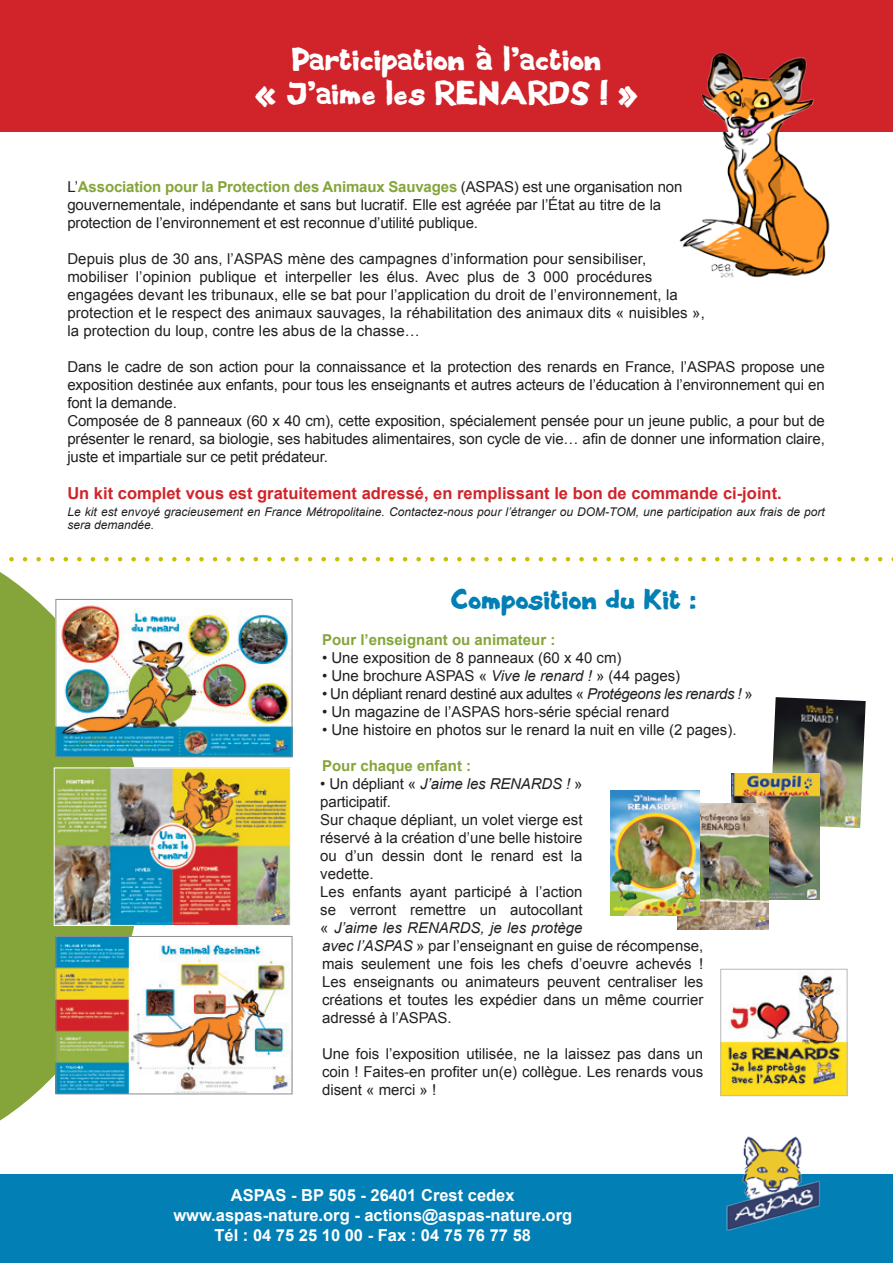
<style>
.page{position:relative;width:893px;height:1263px;background:#fff}
.page>*{position:absolute;margin:0;border:0;box-sizing:border-box;transform-origin:0 0}
.t1{font:28.5px "Black Metal Sans";color:#fff}
.t2{font:25.5px "Black Metal Sans";color:#027fb5}
.t3{font:700 16.5px "Arial";color:#fff}
.t4{font:700 16.5px "Arial";color:#d1232a}
.t5{font:15px/18px "Arial";color:#231f20}
.t6{font:15px "Arial";letter-spacing:-.02em;color:#231f20}
.t7{font:700 15px "Arial";color:#85a53a}
.t8{font:italic 12px/13.5px "Arial";color:#231f20}
.s1{font-weight:700;color:#85a53a}
.s2{font-style:italic}
</style>
<div class="page">
<img style="left:770px;top:697px;width:96px;height:131px">
<svg style="left:0;top:561px;width:143px;height:560px;fill:#85a53a"></svg>
<div style="left:0;top:0;width:893px;height:132px;background:#d1232a"></div>
<img style="left:58px;top:601px;width:232px;height:154px">
<div style="left:56px;top:599px;width:236px;height:158px;border:1px solid #8a8c8f"></div>
<img style="left:56px;top:770px;width:233px;height:154px">
<div style="left:54px;top:768px;width:237px;height:158px;border:1px solid #fff"></div>
<img style="left:58px;top:938px;width:232px;height:154px">
<div style="left:56px;top:936px;width:236px;height:158px;border:1px solid #8a8c8f"></div>
<img style="left:731px;top:774px;width:89px;height:125px">
<img style="left:678px;top:803px;width:90px;height:126px">
<img style="left:610px;top:790px;width:89px;height:126px">
<img style="left:722px;top:971px;width:123px;height:123px">
<div style="left:720px;top:969px;width:127px;height:127px;border:1px solid #b8b9bc"></div>
<div style="left:0;top:1175px;width:893px;height:88px;background:#027fb5"></div>
<img style="left:723px;top:1136px;width:105px;height:95px">
<svg style="left:0;top:557px;width:893px;height:4px"></svg>
<img style="left:679px;top:52px;width:151px;height:226px">
<p class="t1" style="left:291px;top:38px;width:312px">Participation à l’action</p>
<p class="t1" style="left:255px;top:72px;width:385px">« J’aime les RENARDS ! »</p>
<p class="t5" style="left:67px;top:178px;width:616px">L’<span class="s1">Association pour la Protection des Animaux Sauvages</span> (ASPAS) est une organisation non gouvernementale, indépendante et sans but lucratif. Elle est agréée par l’État au titre de la protection de l’environnement et est reconnue d’utilité publique.</p>
<p class="t5" style="left:67px;top:250px;width:639px">Depuis plus de 30 ans, l’ASPAS mène des campagnes d’information pour sensibiliser, mobiliser l’opinion publique et interpeller les élus. Avec plus de 3 000 procédures engagées devant les tribunaux, elle se bat pour l’application du droit de l’environnement, la protection et le respect des animaux sauvages, la réhabilitation des animaux dits « nuisibles », la protection du loup, contre les abus de la chasse…</p>
<p class="t5" style="left:67px;top:358px;width:759px;text-align:justify">Dans le cadre de son action pour la connaissance et la protection des renards en France, l’ASPAS propose une exposition destinée aux enfants, pour tous les enseignants et autres acteurs de l’éducation à l’environnement qui en font la demande.</p>
<p class="t5" style="left:67px;top:412px;width:759px;text-align:justify">Composée de 8 panneaux (60 x 40 cm), cette exposition, spécialement pensée pour un jeune public, a pour but de présenter le renard, sa biologie, ses habitudes alimentaires, son cycle de vie… afin de donner une information claire, juste et impartiale sur ce petit prédateur.</p>
<p class="t4" style="left:67px;top:483px;width:716px">Un kit complet vous est gratuitement adressé, en remplissant le bon de commande ci-joint.</p>
<p class="t8" style="left:67px;top:505px;width:759px">Le kit est envoyé gracieusement en France Métropolitaine. Contactez-nous pour l’étranger ou DOM-TOM, une participation aux frais de port sera demandée.</p>
<p class="t2" style="left:450px;top:580px;width:248px">Composition du Kit :</p>
<p class="t7" style="left:322px;top:630px;width:235px">Pour l’enseignant ou animateur :</p>
<p class="t5" style="left:322px;top:649px;width:301px">• Une exposition de 8 panneaux (60 x 40 cm)</p>
<p class="t5" style="left:322px;top:667px;width:360px">• Une brochure ASPAS « <span class="s2">Vive le renard !</span> » (44 pages)</p>
<p class="t6" style="left:322px;top:684px;width:432px">• Un dépliant renard destiné aux adultes « <span class="s2">Protégeons les renards !</span> »</p>
<p class="t5" style="left:322px;top:703px;width:349px">• Un magazine de l’ASPAS hors-série spécial renard</p>
<p class="t5" style="left:322px;top:721px;width:416px">• Une histoire en photos sur le renard la nuit en ville (2 pages).</p>
<p class="t7" style="left:322px;top:756px;width:151px">Pour chaque enfant :</p>
<p class="t5" style="left:320px;top:775px;width:264px">• Un dépliant « <span class="s2">J’aime les RENARDS !</span> » participatif.</p>
<p class="t5" style="left:320px;top:811px;width:264px;text-align:justify">Sur chaque dépliant, un volet vierge est réservé à la création d’une belle histoire ou d’un dessin dont le renard est la vedette.</p>
<p class="t5" style="left:320px;top:883px;width:385px">Les enfants ayant participé à l’action<br>se verront remettre un autocollant<br>« <span class="s2">J’aime les RENARDS, je les protège<br>avec l’ASPAS</span> » par l’enseignant en guise de récompense, mais seulement une fois les chefs d’oeuvre achevés !<br>Les enseignants ou animateurs peuvent centraliser les créations et toutes les expédier dans un même courrier adressé à l’ASPAS.</p>
<p class="t5" style="left:322px;top:1045px;width:383px;text-align:justify">Une fois l’exposition utilisée, ne la laissez pas dans un coin ! Faites-en profiter un(e) collègue. Les renards vous disent « merci » !</p>
<p class="t3" style="left:231px;top:1184px;width:285px">ASPAS - BP 505 - 26401 Crest cedex</p>
<p class="t3" style="left:173px;top:1204px;width:400px">www.aspas-nature.org - actions@aspas-nature.org</p>
<p class="t3" style="left:215px;top:1224px;width:318px">Tél : 04 75 25 10 00 - Fax : 04 75 76 77 58</p>
</div>
